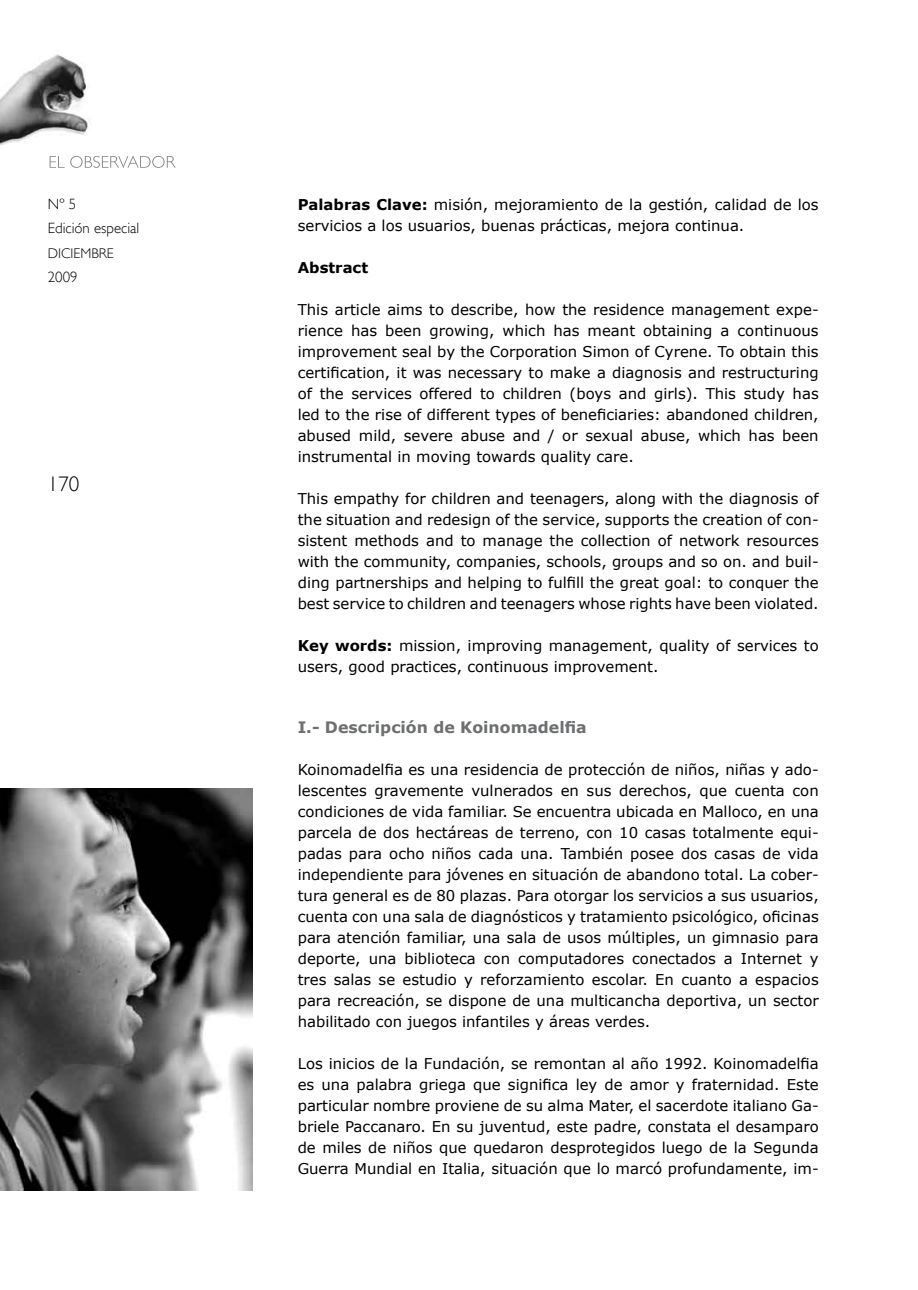
<style>
.page{position:relative;width:918px;height:1290px;background:#fff}
.page>*{position:absolute;margin:0;border:0;box-sizing:border-box;transform-origin:0 0}
.t1{font:300 21px "Gill Sans";color:#000}
.t2{font:700 15.75px "Verdana";color:#6d6f71}
.t3{font:14.88px/21px "Verdana";color:#000;text-align:justify}
.t4{font:300 14.88px/24.5px "Gill Sans";color:#000}
.t5{font:700 14.88px "Verdana";color:#000}
.t6{font:300 14px "Gill Sans";color:#000}
.s1{font-weight:700}
</style>
<div class="page">
<img style="left:0;top:54px;width:90px;height:92px">
<svg style="left:50px;top:156px;width:126px;height:12px"></svg>
<img style="left:0;top:789px;width:252px;height:402px">
<p class="t4" style="left:48px;top:191px;width:93px">Nº 5<br>Edición especial</p>
<p class="t6" style="left:48px;top:245px;width:67px">DICIEMBRE</p>
<p class="t4" style="left:48px;top:265px;width:31px">2009</p>
<h1 class="t1" style="left:48px;top:471px;width:33px">170</h1>
<p class="t3" style="left:298px;top:193px;width:522px"><span class="s1">Palabras Clave:</span> misión, mejoramiento de la gestión, calidad de los servicios a los usuarios, buenas prácticas, mejora continua.</p>
<p class="t5" style="left:298px;top:258px;width:72px">Abstract</p>
<p class="t3" style="left:298px;top:298px;width:522px">This article aims to describe, how the residence management expe&shy;rience has been growing, which has meant obtaining a continuous improvement seal by the Corporation Simon of Cyrene. To obtain this certification, it was necessary to make a diagnosis and restructuring of the services offered to children (boys and girls). This study has led to the rise of different types of beneficiaries: abandoned children, abused mild, severe abuse and / or sexual abuse, which has been instrumental in moving towards quality care.</p>
<p class="t3" style="left:298px;top:487px;width:522px">This empathy for children and teenagers, along with the diagnosis of the situation and redesign of the service, supports the creation of con&shy;sistent methods and to manage the collection of network resources with the community, companies, schools, groups and so on. and buil&shy;ding partnerships and helping to fulfill the great goal: to conquer the best service to children and teenagers whose rights have been violated.</p>
<p class="t3" style="left:298px;top:634px;width:522px"><span class="s1">Key words:</span> mission, improving management, quality of services to users, good practices, continuous improvement.</p>
<p class="t2" style="left:298px;top:717px;width:290px">I.- Descripción de Koinomadelfia</p>
<p class="t3" style="left:298px;top:759px;width:522px">Koinomadelfia es una residencia de protección de niños, niñas y ado&shy;lescentes gravemente vulnerados en sus derechos, que cuenta con condiciones de vida familiar. Se encuentra ubicada en Malloco, en una parcela de dos hectáreas de terreno, con 10 casas totalmente equi&shy;padas para ocho niños cada una. También posee dos casas de vida independiente para jóvenes en situación de abandono total. La cober&shy;tura general es de 80 plazas. Para otorgar los servicios a sus usuarios, cuenta con una sala de diagnósticos y tratamiento psicológico, oficinas para atención familiar, una sala de usos múltiples, un gimnasio para deporte, una biblioteca con computadores conectados a Internet y tres salas se estudio y reforzamiento escolar. En cuanto a espacios para recreación, se dispone de una multicancha deportiva, un sector habilitado con juegos infantiles y áreas verdes.</p>
<p class="t3" style="left:298px;top:1053px;width:522px">Los inicios de la Fundación, se remontan al año 1992. Koinomadelfia es una palabra griega que significa ley de amor y fraternidad. Este particular nombre proviene de su alma Mater, el sacerdote italiano Ga&shy;briele Paccanaro. En su juventud, este padre, constata el desamparo de miles de niños que quedaron desprotegidos luego de la Segunda Guerra Mundial en Italia, situación que lo marcó profundamente, im-</p>
</div>
